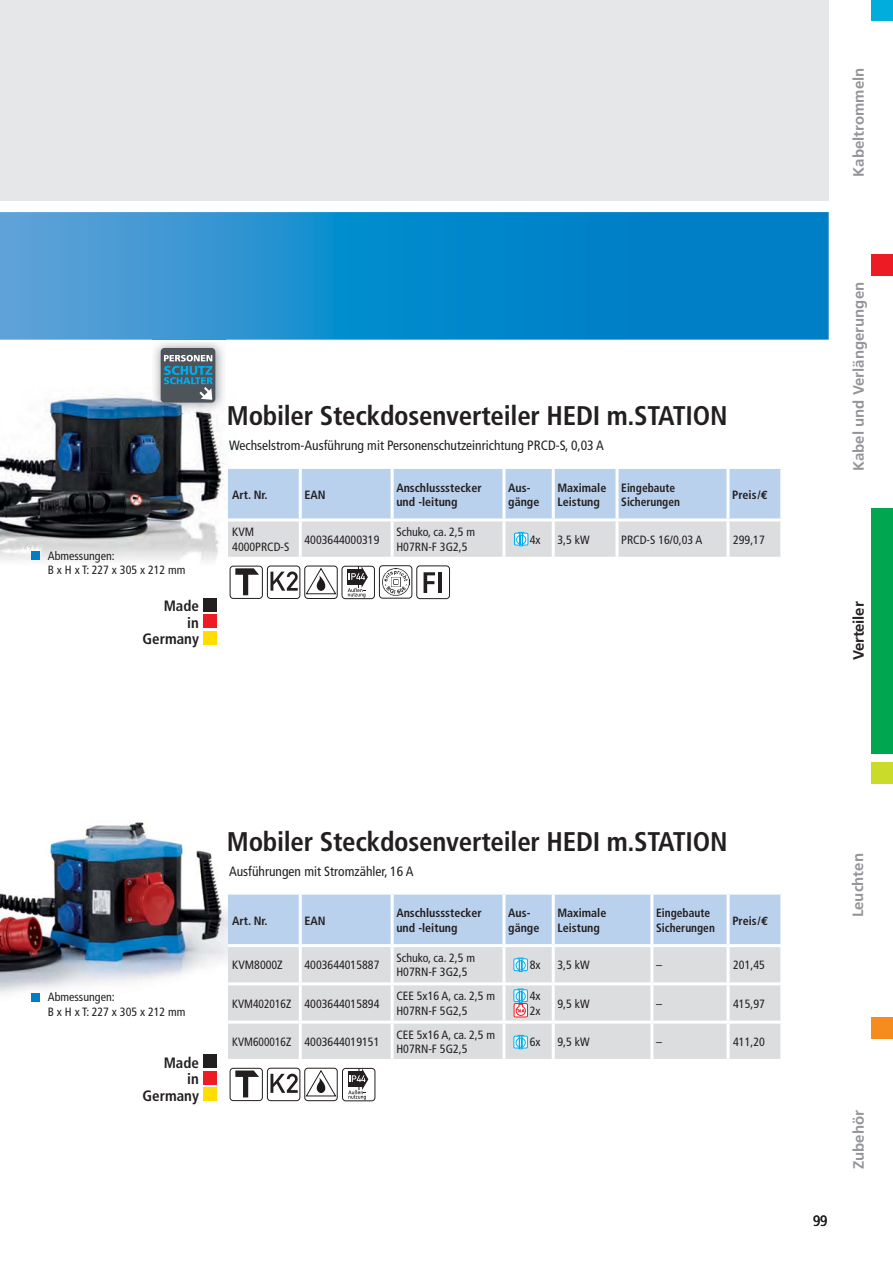
<style>
.page{position:relative;width:893px;height:1263px;background:#fff}
.page>*{position:absolute;margin:0;border:0;box-sizing:border-box;transform-origin:0 0}
.t1{font:700 condensed 27px "Frutiger";letter-spacing:-.01em;color:#231f20}
.t2{font:700 15px "Frutiger";color:#939598}
.t3{font:700 condensed 15px/16.5px "Frutiger";color:#231f20;text-align:right}
.t4{font:700 15px "Frutiger";letter-spacing:-.01em;color:#231f20}
.t5{font:condensed 15px "Frutiger";color:#231f20}
.t6{font:condensed 13.5px "Frutiger";color:#231f20}
.t7{font:condensed 12px/14.4px "Frutiger";color:#231f20}
.t8{font:700 condensed 12px/14.4px "Frutiger";color:#231f20}
.t9{font:condensed 12px "Frutiger";color:#231f20;scale:.95 1}
.t10{font:700 condensed 12px/14.4px "Frutiger";color:#231f20;scale:.95 1}
.s1{font-family:"Euro Mono";font-stretch:normal}
</style>
<div class="page">
<svg style="left:0;top:212px;width:829px;height:128px;background:#198ccd"></svg>
<img style="left:0;top:393px;width:237px;height:187px">
<img style="left:0;top:822px;width:283px;height:251px">
<div style="left:0;top:0;width:829px;height:201px;background:#e6e7e8"></div>
<div style="left:871px;top:508px;width:22px;height:246px;background:#00a650"></div>
<div style="left:871px;top:254px;width:22px;height:21px;background:#ed1c24"></div>
<div style="left:871px;top:763px;width:22px;height:21px;background:#cadb2a"></div>
<div style="left:871px;top:1017px;width:22px;height:21px;background:#f68b1e"></div>
<div style="left:871px;top:0;width:22px;height:21px;background:#00addc"></div>
<div style="left:31px;top:551px;width:9px;height:9px;background:#007dc5"></div>
<div style="left:31px;top:993px;width:9px;height:8px;background:#007dc5"></div>
<div style="left:203px;top:598px;width:13px;height:13px;background:#231f20"></div>
<div style="left:203px;top:615px;width:13px;height:13px;background:#ed1c24"></div>
<div style="left:203px;top:631px;width:13px;height:13px;background:#fd0"></div>
<div style="left:230px;top:566px;width:32px;height:32px;background:#fff;border-radius:3px"></div>
<div style="left:230px;top:566px;width:33px;height:33px;border:1px solid #231f20;border-radius:3px"></div>
<svg style="left:235px;top:568px;width:24px;height:27px"></svg>
<div style="left:267px;top:566px;width:33px;height:33px;border:1px solid #231f20;border-radius:3px"></div>
<svg style="left:270px;top:571px;width:28px;height:20px"></svg>
<div style="left:304px;top:566px;width:34px;height:33px;border:1px solid #231f20;border-radius:3px"></div>
<svg style="left:305px;top:567px;width:32px;height:28px"></svg>
<div style="left:342px;top:566px;width:33px;height:33px;border:1px solid #231f20;border-radius:3px"></div>
<svg style="left:348px;top:566px;width:20px;height:32px"></svg>
<div style="left:203px;top:1055px;width:13px;height:13px;background:#231f20"></div>
<div style="left:203px;top:1071px;width:13px;height:13px;background:#ed1c24"></div>
<div style="left:203px;top:1088px;width:13px;height:13px;background:#fd0"></div>
<div style="left:230px;top:1068px;width:32px;height:33px;background:#fff;border-radius:3px"></div>
<div style="left:230px;top:1068px;width:33px;height:33px;border:1px solid #231f20;border-radius:3px"></div>
<svg style="left:235px;top:1071px;width:24px;height:26px"></svg>
<div style="left:267px;top:1068px;width:33px;height:33px;background:#fff;border-radius:3px"></div>
<div style="left:267px;top:1068px;width:33px;height:33px;border:1px solid #231f20;border-radius:3px"></div>
<svg style="left:270px;top:1074px;width:28px;height:19px"></svg>
<div style="left:304px;top:1068px;width:34px;height:33px;border:1px solid #231f20;border-radius:3px"></div>
<svg style="left:305px;top:1069px;width:32px;height:28px"></svg>
<div style="left:342px;top:1068px;width:33px;height:33px;border:1px solid #231f20;border-radius:3px"></div>
<svg style="left:348px;top:1068px;width:20px;height:32px"></svg>
<img style="left:152px;top:339px;width:74px;height:74px">
<div style="left:161px;top:348px;width:54px;height:55px;background:#4d555b;border-radius:4px"></div>
<svg style="left:164px;top:355px;width:49px;height:45px"></svg>
<hr style="left:228px;top:557px;width:276px;height:3px;background:#fff">
<div style="left:228px;top:895px;width:552px;height:49px;background:#bad1ed"></div>
<div style="left:228px;top:947px;width:552px;height:112px;background:#dcddde"></div>
<hr style="left:299px;top:895px;width:3px;height:49px;background:#fff">
<hr style="left:391px;top:895px;width:3px;height:49px;background:#fff">
<hr style="left:502px;top:895px;width:3px;height:49px;background:#fff">
<hr style="left:552px;top:895px;width:3px;height:49px;background:#fff">
<hr style="left:650px;top:895px;width:3px;height:49px;background:#fff">
<hr style="left:726px;top:895px;width:3px;height:49px;background:#fff">
<hr style="left:228px;top:944px;width:276px;height:3px;background:#fff">
<hr style="left:228px;top:982px;width:276px;height:3px;background:#fff">
<hr style="left:553px;top:982px;width:99px;height:3px;background:#fff">
<hr style="left:652px;top:982px;width:76px;height:3px;background:#fff">
<hr style="left:228px;top:1021px;width:276px;height:3px;background:#fff">
<hr style="left:553px;top:1021px;width:99px;height:3px;background:#fff">
<hr style="left:652px;top:1021px;width:76px;height:3px;background:#fff">
<hr style="left:228px;top:1059px;width:276px;height:3px;background:#fff">
<hr style="left:299px;top:947px;width:3px;height:35px;background:#fff">
<hr style="left:391px;top:947px;width:3px;height:35px;background:#fff">
<hr style="left:502px;top:947px;width:3px;height:35px;background:#fff">
<hr style="left:552px;top:947px;width:3px;height:35px;background:#fff">
<hr style="left:650px;top:947px;width:3px;height:35px;background:#fff">
<hr style="left:726px;top:947px;width:3px;height:35px;background:#fff">
<hr style="left:299px;top:985px;width:3px;height:36px;background:#fff">
<hr style="left:391px;top:985px;width:3px;height:36px;background:#fff">
<hr style="left:504px;top:982px;width:49px;height:3px;background:#fff">
<hr style="left:502px;top:985px;width:3px;height:36px;background:#fff">
<hr style="left:552px;top:985px;width:3px;height:36px;background:#fff">
<hr style="left:650px;top:985px;width:3px;height:36px;background:#fff">
<hr style="left:726px;top:985px;width:3px;height:36px;background:#fff">
<hr style="left:299px;top:1024px;width:3px;height:35px;background:#fff">
<hr style="left:391px;top:1024px;width:3px;height:35px;background:#fff">
<hr style="left:504px;top:1021px;width:49px;height:3px;background:#fff">
<hr style="left:502px;top:1024px;width:3px;height:35px;background:#fff">
<hr style="left:552px;top:1024px;width:3px;height:35px;background:#fff">
<hr style="left:650px;top:1024px;width:3px;height:35px;background:#fff">
<hr style="left:726px;top:1024px;width:3px;height:35px;background:#fff">
<hr style="left:728px;top:982px;width:55px;height:3px;background:#fff">
<hr style="left:728px;top:1021px;width:55px;height:3px;background:#fff">
<svg style="left:514px;top:958px;width:14px;height:14px"></svg>
<svg style="left:514px;top:1035px;width:14px;height:14px"></svg>
<div style="left:514px;top:1003px;width:14px;height:14px;border:1px solid #ed1c24"></div>
<svg style="left:514px;top:989px;width:14px;height:27px"></svg>
<svg style="left:228px;top:469px;width:554px;height:88px;background:#cbd8e8"></svg>
<div style="left:379px;top:565px;width:33px;height:34px;border:1px solid #231f20;border-radius:3px"></div>
<img style="left:382px;top:568px;width:27px;height:28px">
<div style="left:416px;top:566px;width:34px;height:33px;border:1px solid #231f20;border-radius:3px"></div>
<svg style="left:423px;top:572px;width:12px;height:21px"></svg>
<hr style="left:438px;top:572px;width:4px;height:21px;background:#231f20">
<p class="t7" style="left:48px;top:549px;width:139px">Abmessungen:<br>B x H x T: 227 x 305 x 212 mm</p>
<p class="t3" style="left:143px;top:599px;width:58px">Made<br>in<br>Germany</p>
<h1 class="t1" style="left:227px;top:405px;width:502px">Mobiler Steckdosenverteiler HEDI m.STATION</h1>
<p class="t6" style="left:229px;top:440px;width:376px">Wechselstrom-Ausführung mit Personenschutzeinrichtung PRCD-S, 0,03 A</p>
<p class="t8" style="left:232px;top:489px;width:37px">Art. Nr.</p>
<p class="t8" style="left:304px;top:489px;width:23px">EAN</p>
<p class="t8" style="left:396px;top:481px;width:87px">Anschlussstecker und -leitung</p>
<p class="t8" style="left:508px;top:481px;width:33px">Aus&shy;gänge</p>
<p class="t8" style="left:557px;top:481px;width:50px">Maximale<br>Leistung</p>
<p class="t10" style="left:621px;top:481px;width:63px">Eingebaute<br>Sicherungen</p>
<p class="t8" style="left:732px;top:489px;width:37px">Preis/<span class="s1">€</span></p>
<p class="t7" style="left:232px;top:526px;width:59px">KVM<br>4000PRCD-S</p>
<p class="t7" style="left:304px;top:533px;width:76px">4003644000319</p>
<p class="t7" style="left:396px;top:526px;width:80px">Schuko, ca. 2,5 m<br>H07RN-F 3G2,5</p>
<p class="t7" style="left:530px;top:533px;width:12px">4x</p>
<p class="t7" style="left:557px;top:533px;width:34px">3,5 kW</p>
<p class="t7" style="left:621px;top:533px;width:82px">PRCD-S 16/0,03 A</p>
<p class="t7" style="left:733px;top:533px;width:33px">299,17</p>
<p class="t2" style="left:853px;top:177px;width:110px;rotate:-90deg">Kabeltrommeln</p>
<p class="t2" style="left:853px;top:471px;width:191px;rotate:-90deg">Kabel und Verlängerungen</p>
<p class="t4" style="left:853px;top:660px;width:60px;rotate:-90deg">Verteiler</p>
<p class="t7" style="left:48px;top:991px;width:139px">Abmessungen:<br>B x H x T: 227 x 305 x 212 mm</p>
<p class="t3" style="left:143px;top:1055px;width:58px">Made<br>in<br>Germany</p>
<h1 class="t1" style="left:227px;top:830px;width:502px">Mobiler Steckdosenverteiler HEDI m.STATION</h1>
<p class="t6" style="left:229px;top:866px;width:186px">Ausführungen mit Stromzähler, 16 A</p>
<p class="t8" style="left:232px;top:914px;width:37px">Art. Nr.</p>
<p class="t8" style="left:304px;top:914px;width:23px">EAN</p>
<p class="t8" style="left:396px;top:907px;width:87px">Anschlussstecker und -leitung</p>
<p class="t8" style="left:508px;top:907px;width:33px">Aus&shy;gänge</p>
<p class="t8" style="left:557px;top:907px;width:50px">Maximale<br>Leistung</p>
<p class="t10" style="left:656px;top:907px;width:63px">Eingebaute<br>Sicherungen</p>
<p class="t8" style="left:732px;top:914px;width:37px">Preis/<span class="s1">€</span></p>
<p class="t7" style="left:232px;top:959px;width:52px">KVM8000Z</p>
<p class="t7" style="left:304px;top:959px;width:76px">4003644015887</p>
<p class="t7" style="left:396px;top:952px;width:80px">Schuko, ca. 2,5 m<br>H07RN-F 3G2,5</p>
<p class="t7" style="left:530px;top:959px;width:12px">8x</p>
<p class="t7" style="left:557px;top:959px;width:34px">3,5 kW</p>
<p class="t7" style="left:656px;top:959px;width:7px">–</p>
<p class="t7" style="left:733px;top:959px;width:33px">201,45</p>
<p class="t9" style="left:232px;top:999px;width:156px">KVM402016Z 4003644015894</p>
<p class="t7" style="left:396px;top:990px;width:100px">CEE 5x16 A, ca. 2,5 m<br>H07RN-F 5G2,5</p>
<p class="t7" style="left:530px;top:990px;width:12px">4x<br>2x</p>
<p class="t7" style="left:557px;top:997px;width:34px">9,5 kW</p>
<p class="t7" style="left:656px;top:997px;width:7px">–</p>
<p class="t7" style="left:733px;top:997px;width:33px">415,97</p>
<p class="t9" style="left:232px;top:1037px;width:156px">KVM600016Z 4003644019151</p>
<p class="t7" style="left:396px;top:1028px;width:100px">CEE 5x16 A, ca. 2,5 m<br>H07RN-F 5G2,5</p>
<p class="t7" style="left:530px;top:1035px;width:12px">6x</p>
<p class="t7" style="left:557px;top:1035px;width:34px">9,5 kW</p>
<p class="t7" style="left:656px;top:1035px;width:7px">–</p>
<p class="t7" style="left:733px;top:1035px;width:33px">411,20</p>
<p class="t2" style="left:852px;top:917px;width:66px;rotate:-90deg">Leuchten</p>
<p class="t5" style="left:813px;top:1215px;width:16px">99</p>
<p class="t2" style="left:853px;top:1169px;width:61px;rotate:-90deg">Zubehör</p>
</div>
